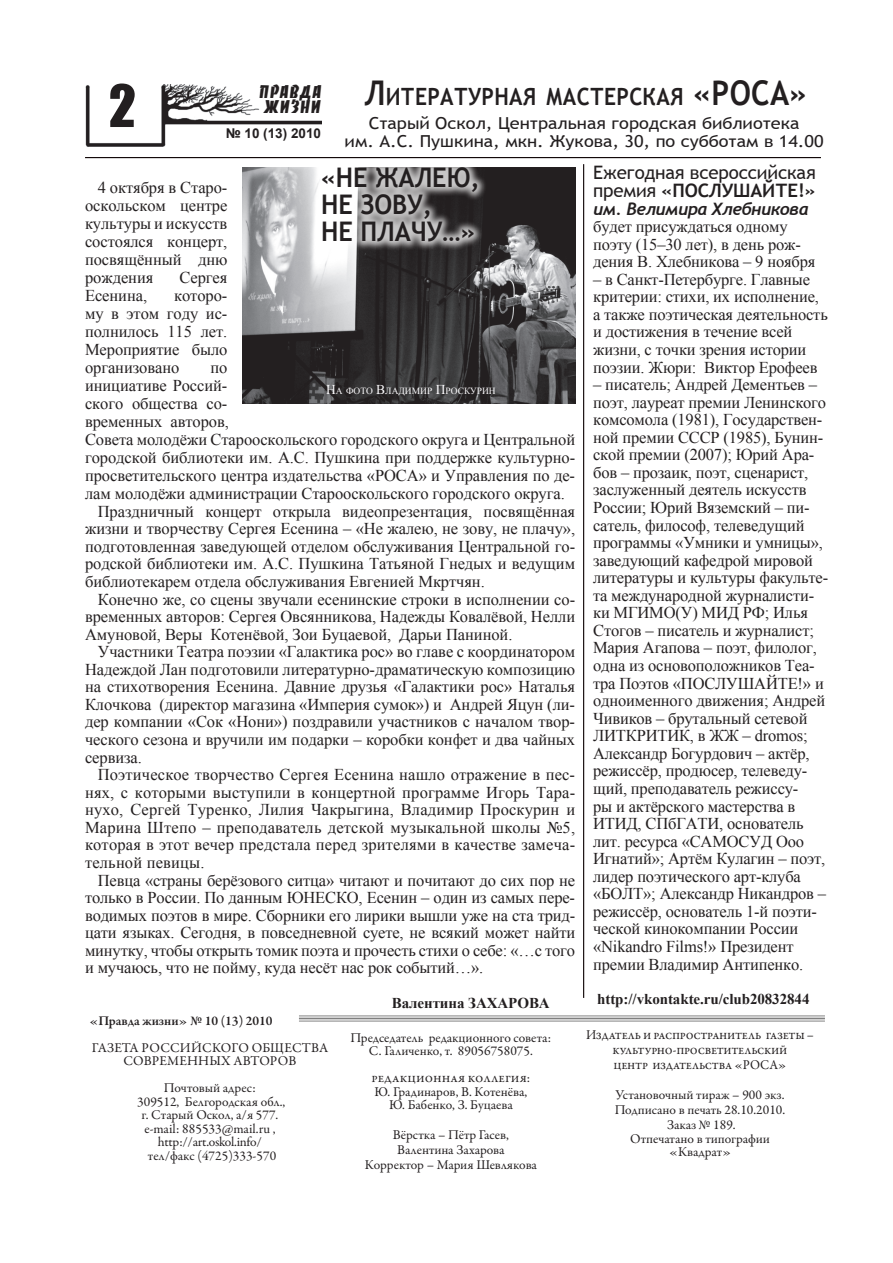
<style>
.page{position:relative;width:893px;height:1263px;background:#fff}
.page>*{position:absolute;margin:0;border:0;box-sizing:border-box;transform-origin:0 0}
.t1{font:54px "Impact";color:#231f20}
.t2{font:700 34.05px "Trebuchet MS";color:#231f20;scale:.89 1}
.t3{font:700 27px/27px "Trebuchet MS";letter-spacing:-.005em;color:#231f20;scale:.94 1}
.t4{font:700 23.85px "Trebuchet MS";letter-spacing:.015em;color:#231f20;scale:.89 1}
.t5{font:18.6px/18px "Trebuchet MS";letter-spacing:-.01em;color:#231f20}
.t6{font:italic 700 17.1px "Trebuchet";letter-spacing:-.02em;color:#231f20}
.t7{font:16.5px/17.5px "Times New Roman";letter-spacing:-.005em;color:#231f20}
.t8{font:16.5px/18px "Trebuchet MS";color:#231f20;text-align:center;scale:1.1 1}
.t9{font:16.5px/15px "Banco Normal";letter-spacing:.01em;color:#231f20;scale:.9 1}
.t10{font:700 15px "Times New Roman";letter-spacing:-.005em;color:#231f20}
.t11{font:13.5px/13.5px "Garamond Premr Pro";color:#231f20;text-align:center}
.t12{font:13.5px/15px "Garamond Premr Pro";letter-spacing:-.02em;color:#231f20;text-align:center;scale:.95 1}
.t13{font:13.5px/13.5px "Garamond Premr Pro";letter-spacing:.035em;color:#231f20;text-align:center}
.t14{font:600 13.5px "Garamond Premr Pro";color:#231f20}
.t15{font:700 13.5px "Arial";color:#231f20}
.t16{font:9.45px "Times New Roman";color:#fcfbfd}
.s1{font-size:34.05px}
.s2{font-size:13.5px}
.s3{font-weight:700}
</style>
<div class="page">
<img style="left:242px;top:168px;width:333px;height:236px">
<hr style="left:299px;top:1015px;width:526px;height:1px;background:#000">
<hr style="left:299px;top:1018px;width:526px;height:1px;background:#000">
<hr style="left:299px;top:1021px;width:526px;height:1px;background:#000">
<img style="left:85px;top:84px;width:236px;height:63px">
<div style="left:311px;top:157px;width:241px;height:143px;background:#fff;opacity:.75"></div>
<hr style="left:583px;top:164px;width:1px;height:834px;background:#0b0102">
<hr style="left:85px;top:157px;width:736px;height:1px;background:#0b0102">
<h1 class="t1" style="left:109px;top:64px;width:29px">2</h1>
<p class="t9" style="left:259px;top:84px;width:71px">Правда<br>Жизни</p>
<p class="t15" style="left:226px;top:124px;width:97px">№ 10 (13) 2010</p>
<h3 class="t4" style="left:364px;top:82px;width:413px"><span class="s1">Л</span>итературная мастерская <span class="s1">«РОСА</span></h3>
<h2 class="t2" style="left:790px;top:72px;width:21px">»</h2>
<p class="t8" style="left:345px;top:115px;width:437px">Старый Оскол, Центральная городская библиотека<br>им. А.С. Пушкина, мкн. Жукова, 30, по субботам в 14.00</p>
<p class="t7" style="left:85px;top:178px;width:144px;line-height:18px;text-align:justify;text-indent:13px">4 октября в Старо&shy;оскольском центре культуры и искусств состоялся концерт, посвящённый дню рождения</p>
<p class="t7" style="left:180px;top:269px;width:49px">Сергея</p>
<h3 class="t3" style="left:321px;top:164px;width:170px">«Не жалею, не зову,<br>не плачу…»</h3>
<p class="t7" style="left:85px;top:287px;width:64px">Есенина,</p>
<p class="t7" style="left:85px;top:286px;width:144px;line-height:18px;text-align:justify;text-indent:89px">которо&shy;му в этом году ис&shy;полнилось 115 лет.<br>Мероприятие было организовано</p>
<p class="t7" style="left:210px;top:359px;width:18px">по</p>
<p class="t7" style="left:85px;top:377px;width:144px">инициативе Россий-</p>
<p class="t7" style="left:85px;top:395px;width:144px">ского общества со-</p>
<p class="t7" style="left:85px;top:413px;width:145px">временных авторов,</p>
<p class="t7" style="left:85px;top:431px;width:492px">Совета молодёжи Старооскольского городского округа и Центральной</p>
<p class="t7" style="left:85px;top:449px;width:492px">городской библиотеки им. А.С. Пушкина при поддержке культурно-</p>
<p class="t7" style="left:85px;top:467px;width:492px">просветительского центра издательства «РОСА» и Управления по де-</p>
<p class="t7" style="left:85px;top:485px;width:481px">лам молодёжи администрации Старооскольского городского округа.</p>
<p class="t7" style="left:98px;top:502px;width:479px">Праздничный концерт открыла видеопрезентация, посвящённая</p>
<p class="t7" style="left:85px;top:520px;width:492px">жизни и творчеству Сергея Есенина – «Не жалею, не зову, не плачу»,</p>
<p class="t7" style="left:85px;top:537px;width:492px">подготовленная заведующей отделом обслуживания Центральной го-</p>
<p class="t7" style="left:85px;top:555px;width:492px">родской библиотеки им. А.С. Пушкина Татьяной Гнедых и ведущим</p>
<p class="t7" style="left:85px;top:572px;width:401px">библиотекарем отдела обслуживания Евгенией Мкртчян.</p>
<p class="t7" style="left:98px;top:590px;width:479px">Конечно же, со сцены звучали есенинские строки в исполнении со-</p>
<p class="t7" style="left:85px;top:608px;width:492px">временных авторов: Сергея Овсянникова, Надежды Ковалёвой, Нелли</p>
<p class="t7" style="left:85px;top:625px;width:429px">Амуновой, Веры Котенёвой, Зои Буцаевой, Дарьи Паниной.</p>
<p class="t7" style="left:98px;top:643px;width:479px">Участники Театра поэзии «Галактика рос» во главе с координатором</p>
<p class="t7" style="left:85px;top:660px;width:492px">Надеждой Лан подготовили литературно-драматическую композицию</p>
<p class="t7" style="left:85px;top:678px;width:492px">на стихотворения Есенина. Давние друзья «Галактики рос» Наталья</p>
<p class="t7" style="left:85px;top:695px;width:492px">Клочкова (директор магазина «Империя сумок») и Андрей Яцун (ли-</p>
<p class="t7" style="left:85px;top:713px;width:492px">дер компании «Сок «Нони») поздравили участников с началом твор-</p>
<p class="t7" style="left:85px;top:730px;width:492px">ческого сезона и вручили им подарки – коробки конфет и два чайных</p>
<p class="t7" style="left:85px;top:748px;width:58px">сервиза.</p>
<p class="t7" style="left:98px;top:766px;width:479px">Поэтическое творчество Сергея Есенина нашло отражение в пес-</p>
<p class="t7" style="left:85px;top:783px;width:492px">нях, с которыми выступили в концертной программе Игорь Тара-</p>
<p class="t7" style="left:85px;top:801px;width:492px">нухо, Сергей Туренко, Лилия Чакрыгина, Владимир Проскурин и</p>
<p class="t7" style="left:85px;top:818px;width:492px">Марина Штепо – преподаватель детской музыкальной школы №5,</p>
<p class="t7" style="left:85px;top:836px;width:492px">которая в этот вечер предстала перед зрителями в качестве замеча-</p>
<p class="t7" style="left:85px;top:853px;width:121px">тельной певицы.</p>
<p class="t7" style="left:98px;top:871px;width:479px">Певца «страны берёзового ситца» читают и почитают до сих пор не</p>
<p class="t7" style="left:85px;top:888px;width:492px">только в России. По данным ЮНЕСКО, Есенин – один из самых пере-</p>
<p class="t7" style="left:85px;top:906px;width:492px">водимых поэтов в мире. Сборники его лирики вышли уже на ста трид-</p>
<p class="t7" style="left:85px;top:924px;width:492px">цати языках. Сегодня, в повседневной суете, не всякий может найти</p>
<p class="t7" style="left:85px;top:941px;width:492px">минутку, чтобы открыть томик поэта и прочесть стихи о себе: «…с того</p>
<p class="t7" style="left:85px;top:959px;width:400px">и мучаюсь, что не пойму, куда несёт нас рок событий…».</p>
<p class="t10" style="left:392px;top:993px;width:159px">Валентина Захарова</p>
<p class="t16" style="left:326px;top:384px;width:171px"><span class="s2">Н</span>а фото <span class="s2">В</span>ладимир <span class="s2">П</span>роскурин</p>
<p class="t14" style="left:89px;top:1012px;width:185px">«Правда жизни» № 10 (13) 2010</p>
<p class="t13" style="left:92px;top:1041px;width:234px">Газета Российского общества современных авторов</p>
<p class="t11" style="left:137px;top:1082px;width:150px">Почтовый адрес:<br>309512, Белгородская обл., г. Старый Оскол, а/я 577. е-mail: 885533@mail.ru , http://art.oskol.info/ тел/факс (4725)333-570</p>
<p class="t11" style="left:350px;top:1031px;width:202px">Председатель редакционного совета:<br>С. Галиченко, т. 89056758075.</p>
<p class="t11" style="left:372px;top:1072px;width:160px">редакционная коллегия:<br>Ю. Градинаров, В. Котенёва,<br>Ю. Бабенко, З. Буцаева</p>
<p class="t11" style="left:365px;top:1128px;width:174px;line-height:15px">Вёрстка – Пётр Гасев,<br>Валентина Захарова<br>Корректор – Мария Шевлякова</p>
<p class="t5" style="left:593px;top:163px;width:224px">Ежегодная всероссийская премия <span class="s3">«Послушайте!»</span></p>
<p class="t6" style="left:593px;top:198px;width:217px">им. Велимира Хлебникова</p>
<p class="t7" style="left:593px;top:218px;width:224px">будет присуждаться одному поэту (15–30 лет), в день рож&shy;дения В. Хлебникова – 9 ноября</p>
<p class="t7" style="left:593px;top:270px;width:236px">– в Санкт-Петербурге. Главные критерии: стихи, их исполнение, а также поэтическая деятельность и достижения в течение всей жизни, с точки зрения истории поэзии. Жюри: Виктор Ерофеев</p>
<p class="t7" style="left:593px;top:376px;width:237px">– писатель; Андрей Дементьев – поэт, лауреат премии Ленинского комсомола (1981), Государствен&shy;ной премии СССР (1985), Бунин&shy;ской премии (2007); Юрий Ара&shy;бов – прозаик, поэт, сценарист, заслуженный деятель искусств<br>России; Юрий Вяземский – пи&shy;сатель, философ, телеведущий программы «Умники и умницы», заведующий кафедрой мировой литературы и культуры факульте&shy;та международной журналисти&shy;ки МГИМО(У) МИД РФ; Илья<br>Стогов – писатель и журналист;<br>Мария Агапова – поэт, филолог, одна из основоположников Теа&shy;тра Поэтов «ПОСЛУШАЙТЕ!» и одноименного движения; Андрей<br>Чивиков – брутальный сетевой<br>ЛИТКРИТИК, в ЖЖ – dromos;<br>Александр Богурдович – актёр, режиссёр, продюсер, телеведу&shy;щий, преподаватель режиссу-<br>ры и актёрского мастерства в<br>ИТИД, СПбГАТИ, основатель лит. ресурса «САМОСУД Ооо<br>Игнатий»; Артём Кулагин – поэт, лидер поэтического арт-клуба «БОЛТ»; Александр Никандров – режиссёр, основатель 1-й поэти&shy;ческой кинокомпании России «Nikandro Films!» Президент премии Владимир Антипенко.</p>
<p class="t10" style="left:597px;top:989px;width:214px">http://vkontakte.ru/club20832844</p>
<p class="t12" style="left:586px;top:1028px;width:241px">Издатель и распространитель газеты – культурно-просветительский<br>центр издательства «Роса»</p>
<p class="t11" style="left:615px;top:1088px;width:172px;line-height:15px">Установочный тираж – 900 экз.<br>Подписано в печать 28.10.2010.<br>Заказ № 189.</p>
<p class="t11" style="left:630px;top:1132px;width:141px">Отпечатано в типографии «Квадрат»</p>
</div>
